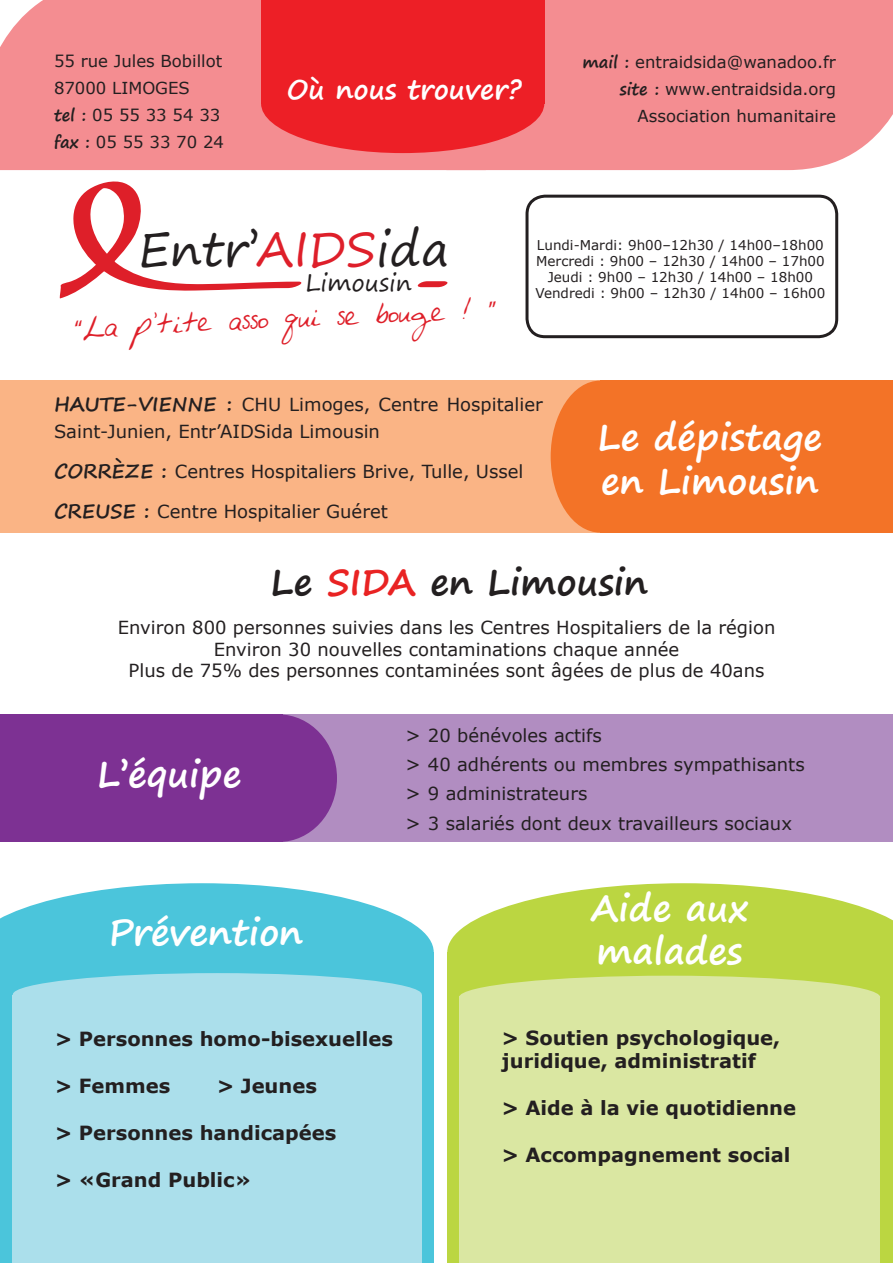
<style>
.page{position:relative;width:893px;height:1263px;background:#fff}
.page>*{position:absolute;margin:0;border:0;box-sizing:border-box;transform-origin:0 0}
.t1{font:47.25px "Segoe Print";color:#231f20}
.t2{font:700 36px/43.2px "Segoe Print";color:#fff}
.t3{font:700 36px "Segoe Print";color:#231f20}
.t4{font:700 27px "Segoe Print";color:#fff}
.t5{font:23.55px "Avantque...";color:#de1f29}
.t6{font:23.55px "Segoe Print";color:#231f20}
.t7{font:19.95px "Segoe Print";color:#fff}
.t8{font:700 19.5px/23.4px "Verdana";color:#231f20}
.t9{font:700 19.5px "Segoe Print";color:#231f20}
.t10{font:18px/29.2px "Verdana";color:#231f20}
.t11{font:16.5px/27px "Verdana";color:#231f20}
.t12{font:13.5px/16.2px "Verdana";color:#231f20;text-align:center}
.s1{font-family:"Segoe Print";font-weight:700}
.s2{color:#de1f2a}
.s3{font-family:"Myriad Pro"}
.s4{font-family:"Segoe Print";font-weight:700;font-size:19.5px}
.s5{color:#e92323}
.s6{font-size:19.5px}
</style>
<div class="page">
<div style="left:0;top:0;width:446px;height:170px;background:#f48d91"></div>
<div style="left:446px;top:0;width:447px;height:170px;background:#f48d91"></div>
<div style="left:261px;top:54px;width:283px;height:99px;background:#ed1f26;border-radius:50%"></div>
<div style="left:0;top:381px;width:625px;height:152px;background:#fab485"></div>
<div style="left:257px;top:714px;width:636px;height:128px;background:#b18dc1"></div>
<div style="left:261px;top:0;width:283px;height:104px;background:#ed1f26"></div>
<div style="left:551px;top:381px;width:99px;height:152px;background:#f37327;border-radius:50%"></div>
<div style="left:220px;top:714px;width:117px;height:128px;background:#7d3193;border-radius:50%"></div>
<svg style="left:0;top:883px;width:434px;height:69px;fill:#4bc5db"></svg>
<svg style="left:447px;top:883px;width:446px;height:69px;fill:#bbd641"></svg>
<div style="left:600px;top:381px;width:293px;height:152px;background:#f37327"></div>
<div style="left:0;top:714px;width:282px;height:128px;background:#7d3193"></div>
<div style="left:0;top:952px;width:434px;height:311px;background:#4bc5db"></div>
<div style="left:447px;top:952px;width:446px;height:311px;background:#bbd641"></div>
<div style="left:13px;top:973px;width:409px;height:43px;background:#abdfeb;border-radius:50%"></div>
<div style="left:459px;top:976px;width:421px;height:43px;background:#dae7a2;border-radius:50%"></div>
<svg style="left:60px;top:181px;width:242px;height:118px"></svg>
<svg style="left:417px;top:281px;width:31px;height:6px"></svg>
<div style="left:13px;top:995px;width:409px;height:268px;background:#abdfeb"></div>
<div style="left:459px;top:997px;width:421px;height:266px;background:#dae7a2"></div>
<div style="left:525px;top:195px;width:313px;height:143px;border:3px solid #231f20;border-radius:18px"></div>
<p class="t11" style="left:54px;top:47px;width:172px">55 rue Jules Bobillot<br>87000 LIMOGES<br><span class="s1">tel :</span> 05 55 33 54 33 <span class="s1">fax :</span> 05 55 33 70 24</p>
<p class="t11" style="left:582px;top:48px;width:255px;text-align:right"><span class="s1">mail :</span> entraidsida@wanadoo.fr <span class="s1">site :</span> www.entraidsida.org<br>Association humanitaire</p>
<h3 class="t4" style="left:287px;top:65px;width:236px">Où nous trouver?</h3>
<p class="t7" style="left:296px;top:72px;width:91px">Limousin</p>
<h1 class="t1" style="left:138px;top:207px;width:312px">Entr’<span class="s2">AIDS</span>ida</h1>
<h3 class="t6" style="left:305px;top:262px;width:108px">Limousin</h3>
<h3 class="t5" style="left:74px;top:316px;width:424px;rotate:-3deg"><span class="s3">“</span>La p’tite asso qui se bouge ! <span class="s3">”</span></h3>
<p class="t12" style="left:535px;top:237px;width:291px">Lundi-Mardi: 9h00–12h30 / 14h00–18h00<br>Mercredi : 9h00 – 12h30 / 14h00 – 17h00<br>Jeudi : 9h00 – 12h30 / 14h00 – 18h00<br>Vendredi : 9h00 – 12h30 / 14h00 – 16h00</p>
<p class="t10" style="left:54px;top:391px;width:490px;line-height:27px"><span class="s4">Haute-Vienne :</span> CHU Limoges, Centre Hospitalier<br>Saint-Junien, Entr’AIDSida Limousin</p>
<p class="t10" style="left:54px;top:457px;width:471px"><span class="s4">Corrèze :</span> Centres Hospitaliers Brive, Tulle, Ussel</p>
<p class="t9" style="left:54px;top:493px;width:29px">CREU</p>
<p class="t10" style="left:110px;top:497px;width:279px"><span class="s4">SE :</span> Centre Hospitalier Guéret</p>
<h2 class="t2" style="left:598px;top:415px;width:226px">Le dépistage en Limousin</h2>
<h2 class="t3" style="left:270px;top:549px;width:379px">Le <span class="s5">SIDA</span> en Limousin</h2>
<p class="t10" style="left:118px;top:617px;width:659px;line-height:21.6px;text-align:center">Environ 800 personnes suivies dans les Centres Hospitaliers de la région<br>Environ 30 nouvelles contaminations chaque année<br>Plus de 75% des personnes contaminées sont âgées de plus de 40ans</p>
<h2 class="t2" style="left:97px;top:751px;width:146px">L’équipe</h2>
<h2 class="t2" style="left:109px;top:909px;width:196px">Prévention</h2>
<p class="t10" style="left:405px;top:720px;width:401px"><span class="s6">&gt;</span> 20 bénévoles actifs<br><span class="s6">&gt;</span> 40 adhérents ou membres sympathisants <span class="s6">&gt;</span> 9 administrateurs<br><span class="s6">&gt;</span> 3 salariés dont deux travailleurs sociaux</p>
<h2 class="t2" style="left:591px;top:886px;width:159px">Aide aux malades</h2>
<p class="t8" style="left:55px;top:1027px;width:339px">&gt; Personnes homo-bisexuelles</p>
<p class="t8" style="left:55px;top:1074px;width:116px">&gt; Femmes</p>
<p class="t8" style="left:217px;top:1074px;width:101px">&gt; Jeunes</p>
<p class="t8" style="left:55px;top:1120px;width:283px">&gt; Personnes handicapées</p>
<p class="t8" style="left:55px;top:1167px;width:198px">&gt; «Grand Public»</p>
<p class="t8" style="left:502px;top:1025px;width:280px">&gt; Soutien psychologique, juridique, administratif</p>
<p class="t8" style="left:502px;top:1096px;width:296px">&gt; Aide à la vie quotidienne</p>
<p class="t8" style="left:502px;top:1142px;width:290px">&gt; Accompagnement social</p>
</div>
